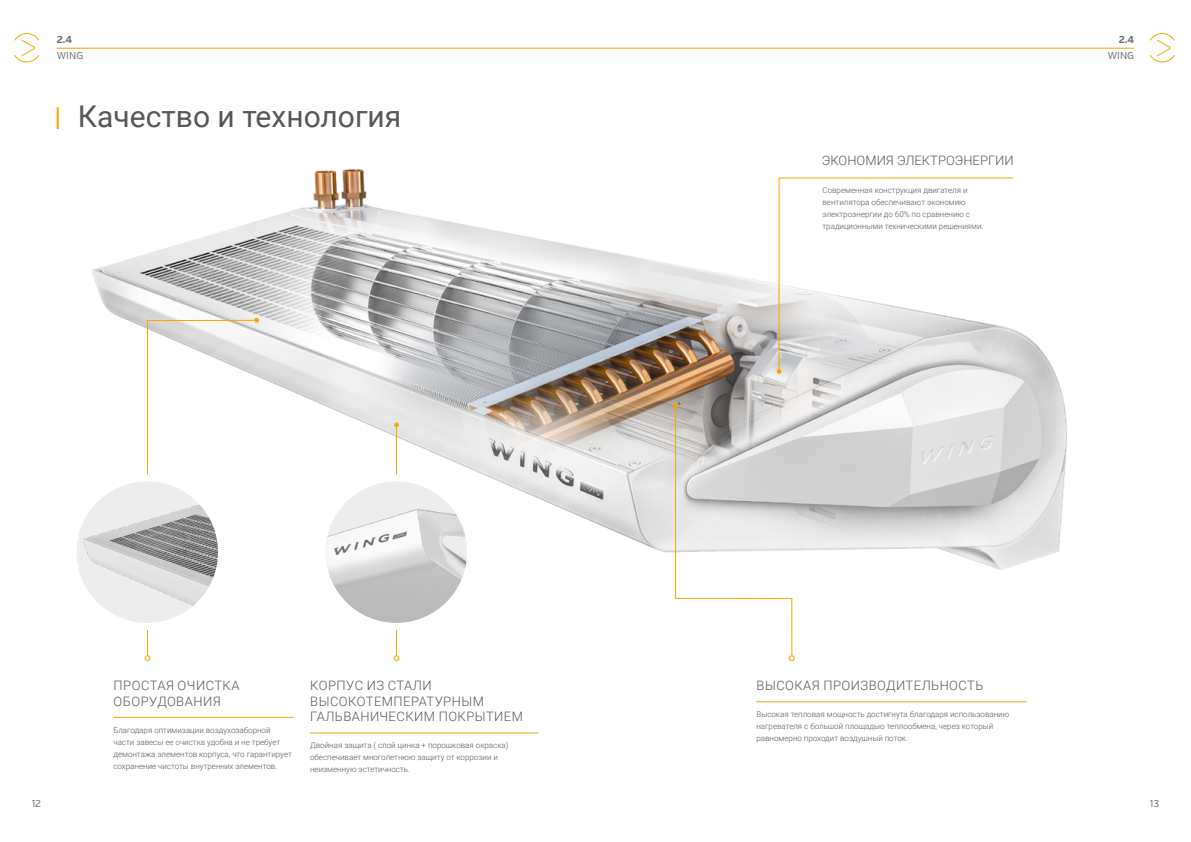
<style>
.page{position:relative;width:1191px;height:842px;background:#fff}
.page>*{position:absolute;margin:0;border:0;box-sizing:border-box;transform-origin:0 0}
.t1{font:30px "Roboto";color:#575756}
.t2{font:300 13px/15.6px "Roboto";letter-spacing:.035em;color:#575756}
.t3{font:300 13px "Roboto";color:#575756}
.t4{font:10px "Verb";color:#706f6f}
.t5{font:700 10px "Verb";color:#706f6f}
.t6{font:300 8px/12px "Roboto";color:#575756}
</style>
<div class="page">
<img style="left:92px;top:169px;width:975px;height:401px">
<hr style="left:113px;top:717px;width:181px;height:1px;background:#f7a600">
<hr style="left:756px;top:701px;width:270px;height:1px;background:#f7a600">
<svg style="left:14px;top:33px;width:26px;height:30px"></svg>
<hr style="left:57px;top:48px;width:1077px;height:1px;background:#f7a600">
<svg style="left:1149px;top:33px;width:26px;height:30px"></svg>
<hr style="left:57px;top:107px;width:2px;height:22px;background:#f7a600">
<svg style="left:778px;top:177px;width:235px;height:193px"></svg>
<hr style="left:396px;top:427px;width:1px;height:229px;background:#f7a600">
<svg style="left:73px;top:478px;width:149px;height:148px"></svg>
<img style="left:84px;top:484px;width:61px;height:138px">
<div style="left:69px;top:474px;width:156px;height:156px;border:7px solid #fff;border-radius:50%"></div>
<img style="left:325px;top:479px;width:143px;height:143px">
<div style="left:318px;top:474px;width:156px;height:156px;border:7px solid #fff;border-radius:50%"></div>
<svg style="left:394px;top:422px;width:5px;height:5px"></svg>
<svg style="left:145px;top:318px;width:114px;height:343px"></svg>
<svg style="left:394px;top:656px;width:5px;height:5px"></svg>
<hr style="left:310px;top:733px;width:229px;height:1px;background:#f7a600">
<svg style="left:673px;top:403px;width:121px;height:258px"></svg>
<svg style="left:776px;top:369px;width:5px;height:5px"></svg>
<p class="t5" style="left:57px;top:34px;width:17px">2.4</p>
<p class="t4" style="left:57px;top:50px;width:28px">WING</p>
<h1 class="t1" style="left:78px;top:96px;width:325px">Качество и технология</h1>
<h2 class="t2" style="left:114px;top:677px;width:127px">ПРОСТАЯ ОЧИСТКА<br>ОБОРУДОВАНИЯ</h2>
<p class="t6" style="left:113px;top:723px;width:180px">Благодаря оптимизации воздухозаборной части завесы ее очистка удобна и не требует демонтажа элементов корпуса, что гарантирует сохранение чистоты внутренних элементов.</p>
<h2 class="t2" style="left:310px;top:677px;width:214px">КОРПУС ИЗ СТАЛИ<br>ВЫСОКОТЕМПЕРАТУРНЫМ<br>ГАЛЬВАНИЧЕСКИМ ПОКРЫТИЕМ</h2>
<p class="t6" style="left:310px;top:739px;width:200px">Двойная защита ( слой цинка + порошковая окраска) обеспечивает многолетнюю защиту от коррозии и неизменную эстетичность.</p>
<h2 class="t3" style="left:822px;top:152px;width:193px">ЭКОНОМИЯ ЭЛЕКТРОЭНЕРГИИ</h2>
<p class="t6" style="left:822px;top:184px;width:163px">Современная конструкция двигателя и вентилятора обеспечивают экономию электроэнергии до 60% по сравнению с традиционными техническими решениями.</p>
<p class="t5" style="left:1118px;top:34px;width:17px">2.4</p>
<p class="t4" style="left:1107px;top:50px;width:28px">WING</p>
<h2 class="t2" style="left:756px;top:677px;width:228px">ВЫСОКАЯ ПРОИЗВОДИТЕЛЬНОСТЬ</h2>
<p class="t6" style="left:756px;top:708px;width:254px">Высокая тепловая мощность достигнута благодаря использованию нагревателя с большой площадью теплообмена, через который равномерно проходит воздушный поток.</p>
<p class="t4" style="left:32px;top:797px;width:11px">12</p>
<p class="t4" style="left:1149px;top:797px;width:11px">13</p>
</div>
